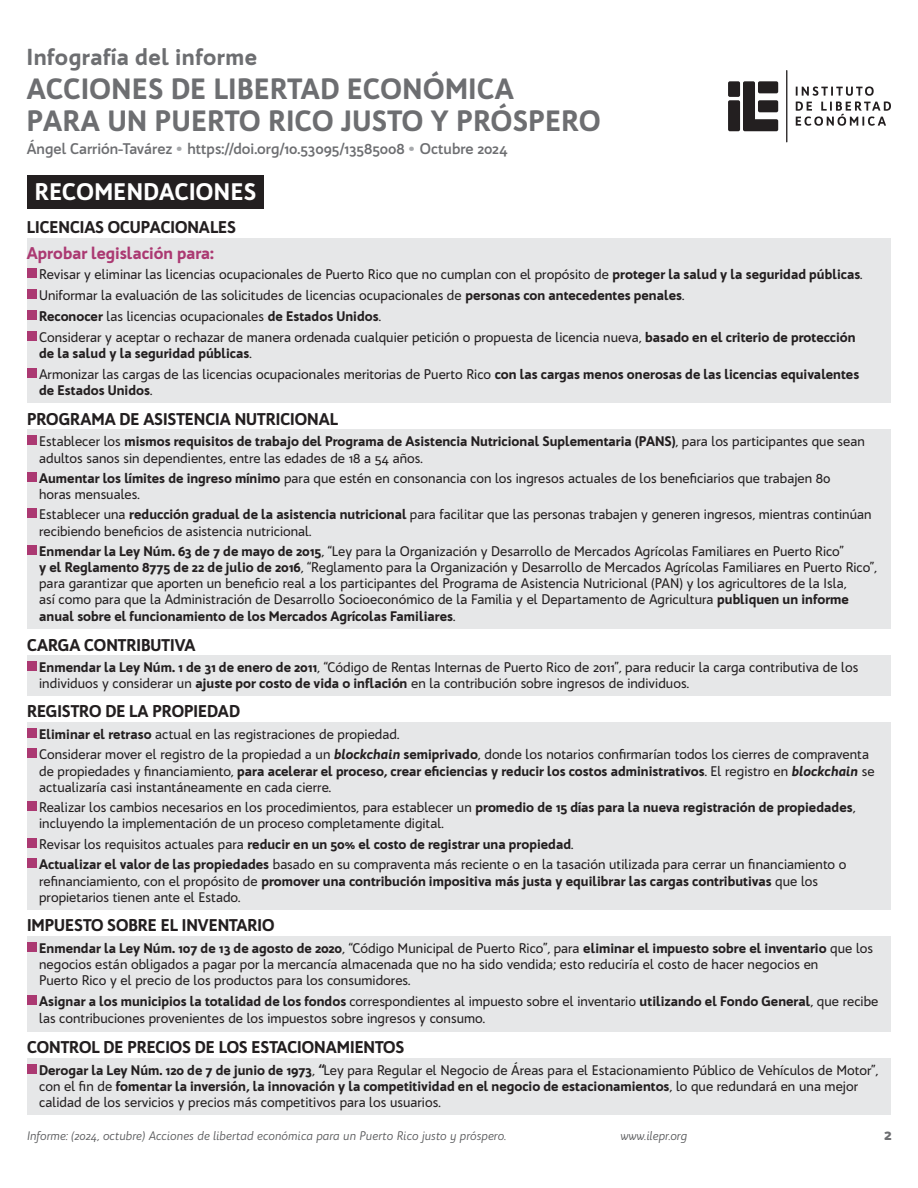
<style>
.page{position:relative;width:918px;height:1188px;background:#fff}
.page>*{position:absolute;margin:0;border:0;box-sizing:border-box;transform-origin:0 0}
.t1{font:900 28.5px/31.2px "Bw Quinta Pro";letter-spacing:.02em;color:#6d6e71}
.t2{font:900 23.25px "Bw Quinta Pro";letter-spacing:.02em;color:#fff}
.t3{font:900 22.5px "Bw Quinta Pro";letter-spacing:.02em;color:#6d6e71}
.t4{font:900 16.5px "Bw Quinta Pro";color:#231f20}
.t5{font:900 16.5px "Bw Quinta Pro";color:#ab3972}
.t6{font:900 16.5px "Bw Quinta Pro";color:#6d6e71}
.t7{font:700 15px "Bw Quinta Pro";color:#6d6e71}
.t8{font:500 13.5px/16.2px "Bw Quinta Pro";color:#231f20}
.t9{font:900 13.5px/20.9px "Bw Quinta Pro";color:#231f20}
.t10{font:italic 12px "Bw Quinta Pro";color:#58595b}
.s1{font-size:21px;color:#a7a9ac}
.s2{font-weight:900}
.s3{font-weight:500}
.s4{font-weight:900;font-style:italic}
</style>
<div class="page">
<div style="left:27px;top:175px;width:237px;height:34px;background:#231f20"></div>
<div style="left:27px;top:238px;width:864px;height:165px;background:#e6e7e8"></div>
<div style="left:27px;top:269px;width:9px;height:9px;background:#ab3972"></div>
<div style="left:27px;top:289px;width:9px;height:9px;background:#ab3972"></div>
<div style="left:27px;top:310px;width:9px;height:9px;background:#ab3972"></div>
<div style="left:27px;top:331px;width:9px;height:9px;background:#ab3972"></div>
<div style="left:27px;top:368px;width:9px;height:9px;background:#ab3972"></div>
<div style="left:27px;top:429px;width:864px;height:200px;background:#e6e7e8"></div>
<div style="left:27px;top:436px;width:9px;height:9px;background:#ab3972"></div>
<div style="left:27px;top:472px;width:9px;height:9px;background:#ab3972"></div>
<div style="left:27px;top:509px;width:9px;height:9px;background:#ab3972"></div>
<div style="left:27px;top:545px;width:9px;height:9px;background:#ab3972"></div>
<div style="left:27px;top:655px;width:864px;height:40px;background:#e6e7e8"></div>
<div style="left:27px;top:662px;width:9px;height:9px;background:#ab3972"></div>
<div style="left:27px;top:936px;width:864px;height:95px;background:#e6e7e8"></div>
<div style="left:27px;top:942px;width:9px;height:9px;background:#ab3972"></div>
<div style="left:27px;top:996px;width:9px;height:9px;background:#ab3972"></div>
<div style="left:27px;top:1058px;width:864px;height:57px;background:#e6e7e8"></div>
<div style="left:27px;top:1064px;width:9px;height:9px;background:#ab3972"></div>
<div style="left:27px;top:722px;width:864px;height:187px;background:#e6e7e8"></div>
<div style="left:27px;top:728px;width:9px;height:9px;background:#ab3972"></div>
<div style="left:27px;top:749px;width:9px;height:9px;background:#ab3972"></div>
<div style="left:27px;top:802px;width:9px;height:9px;background:#ab3972"></div>
<div style="left:27px;top:838px;width:9px;height:9px;background:#ab3972"></div>
<div style="left:27px;top:859px;width:9px;height:9px;background:#ab3972"></div>
<svg style="left:796px;top:86px;width:95px;height:40px"></svg>
<div style="left:728px;top:81px;width:12px;height:16px;background:#231f20;border-radius:2px"></div>
<div style="left:728px;top:100px;width:12px;height:31px;background:#231f20;border-radius:2px"></div>
<svg style="left:743px;top:81px;width:35px;height:50px"></svg>
<div style="left:758px;top:81px;width:20px;height:12px;background:#231f20;border-radius:2px"></div>
<div style="left:758px;top:100px;width:20px;height:12px;background:#231f20;border-radius:2px"></div>
<hr style="left:786px;top:70px;width:1px;height:72px;background:#231f20">
<h3 class="t3" style="left:27px;top:43px;width:232px">Infografía del informe</h3>
<h1 class="t1" style="left:27px;top:74px;width:575px">ACCIONES DE LIBERTAD ECONÓMICA<br>PARA UN PUERTO RICO JUSTO Y PRÓSPERO</h1>
<p class="t7" style="left:27px;top:139px;width:482px">Ángel Carrión-Tavárez <span class="s1">•</span> https://doi.org/10.53095/13585008 <span class="s1">•</span> Octubre 2024</p>
<h2 class="t2" style="left:35px;top:177px;width:223px">RECOMENDACIONES</h2>
<p class="t4" style="left:27px;top:217px;width:210px">LICENCIAS OCUPACIONALES</p>
<p class="t5" style="left:27px;top:242px;width:189px">Aprobar legislación para:</p>
<p class="t8" style="left:39px;top:264px;width:825px;line-height:20.9px">Revisar y eliminar las licencias ocupacionales de Puerto Rico que no cumplan con el propósito de <span class="s2">proteger la salud y la seguridad públicas</span>.<br>Uniformar la evaluación de las solicitudes de licencias ocupacionales de <span class="s2">personas con antecedentes penales</span>.<br><span class="s2">Reconocer</span> las licencias ocupacionales <span class="s2">de Estados Unidos</span>.<br>Considerar y aceptar o rechazar de manera ordenada cualquier petición o propuesta de licencia nueva, <span class="s2">basado en el criterio de protección</span></p>
<p class="t9" style="left:39px;top:343px;width:822px">de la salud y la seguridad públicas<span class="s3">.<br>Armonizar las cargas de las licencias ocupacionales meritorias de Puerto Rico</span> con las cargas menos onerosas de las licencias equivalentes</p>
<p class="t9" style="left:39px;top:380px;width:115px">de Estados Unidos<span class="s3">.</span></p>
<p class="t4" style="left:27px;top:408px;width:312px">PROGRAMA DE ASISTENCIA NUTRICIONAL</p>
<p class="t8" style="left:39px;top:433px;width:827px">Establecer los <span class="s2">mismos requisitos de trabajo del Programa de Asistencia Nutricional Suplementaria (PANS)</span>, para los participantes que sean adultos sanos sin dependientes, entre las edades de 18 a 54 años.</p>
<p class="t8" style="left:39px;top:470px;width:793px"><span class="s2">Aumentar los límites de ingreso mínimo</span> para que estén en consonancia con los ingresos actuales de los beneficiarios que trabajen 80 horas mensuales.</p>
<p class="t8" style="left:39px;top:506px;width:834px">Establecer una <span class="s2">reducción gradual de la asistencia nutricional</span> para facilitar que las personas trabajen y generen ingresos, mientras continúan recibiendo beneficios de asistencia nutricional.</p>
<p class="t8" style="left:39px;top:543px;width:839px"><span class="s2">Enmendar la Ley Núm. 63 de 7 de mayo de 2015</span>, “Ley para la Organización y Desarrollo de Mercados Agrícolas Familiares en Puerto Rico”<br><span class="s2">y el Reglamento 8775 de 22 de julio de 2016</span>, “Reglamento para la Organización y Desarrollo de Mercados Agrícolas Familiares en Puerto Rico”, para garantizar que aporten un beneficio real a los participantes del Programa de Asistencia Nutricional (PAN) y los agricultores de la Isla,<br>así como para que la Administración de Desarrollo Socioeconómico de la Familia y el Departamento de Agricultura <span class="s2">publiquen un informe anual sobre el funcionamiento de los Mercados Agrícolas Familiares</span>.</p>
<p class="t4" style="left:27px;top:634px;width:170px">CARGA CONTRIBUTIVA</p>
<p class="t8" style="left:39px;top:659px;width:821px"><span class="s2">Enmendar la Ley Núm. 1 de 31 de enero de 2011</span>, “Código de Rentas Internas de Puerto Rico de 2011”, para reducir la carga contributiva de los individuos y considerar un <span class="s2">ajuste por costo de vida o inflación</span> en la contribución sobre ingresos de individuos.</p>
<p class="t4" style="left:27px;top:701px;width:215px">REGISTRO DE LA PROPIEDAD</p>
<p class="t8" style="left:39px;top:724px;width:831px;line-height:20.5px"><span class="s2">Eliminar el retraso</span> actual en las registraciones de propiedad.<br>Considerar mover el registro de la propiedad a un <span class="s4">blockchain</span> <span class="s2">semiprivado</span>, donde los notarios confirmarían todos los cierres de compraventa</p>
<p class="t8" style="left:39px;top:763px;width:837px">de propiedades y financiamiento, <span class="s2">para acelerar el proceso, crear eficiencias y reducir los costos administrativos</span>. El registro en <span class="s4">blockchain</span> se actualizaría casi instantáneamente en cada cierre.</p>
<p class="t8" style="left:39px;top:799px;width:818px">Realizar los cambios necesarios en los procedimientos, para establecer un <span class="s2">promedio de 15 días para la nueva registración de propiedades</span>, incluyendo la implementación de un proceso completamente digital.</p>
<p class="t8" style="left:39px;top:834px;width:809px;line-height:20.4px">Revisar los requisitos actuales para <span class="s2">reducir en un 50% el costo de registrar una propiedad</span>.<br><span class="s2">Actualizar el valor de las propiedades</span> basado en su compraventa más reciente o en la tasación utilizada para cerrar un financiamiento o</p>
<p class="t9" style="left:39px;top:873px;width:781px;line-height:16.2px"><span class="s3">refinanciamiento, con el propósito de</span> promover una contribución impositiva más justa y equilibrar las cargas contributivas <span class="s3">que los propietarios tienen ante el Estado.</span></p>
<p class="t4" style="left:27px;top:915px;width:249px">IMPUESTO SOBRE EL INVENTARIO</p>
<p class="t8" style="left:39px;top:940px;width:836px"><span class="s2">Enmendar la Ley Núm. 107 de 13 de agosto de 2020</span>, “Código Municipal de Puerto Rico”, para <span class="s2">eliminar el impuesto sobre el inventario</span> que los negocios están obligados a pagar por la mercancía almacenada que no ha sido vendida; esto reduciría el costo de hacer negocios en<br>Puerto Rico y el precio de los productos para los consumidores.</p>
<p class="t8" style="left:39px;top:993px;width:841px"><span class="s2">Asignar a los municipios la totalidad de los fondos</span> correspondientes al impuesto sobre el inventario <span class="s2">utilizando el Fondo General</span>, que recibe las contribuciones provenientes de los impuestos sobre ingresos y consumo.</p>
<p class="t4" style="left:27px;top:1036px;width:379px">CONTROL DE PRECIOS DE LOS ESTACIONAMIENTOS</p>
<p class="t8" style="left:39px;top:1062px;width:841px"><span class="s2">Derogar la Ley Núm. 120 de 7 de junio de 1973</span>, <span class="s4">“</span>Ley para Regular el Negocio de Áreas para el Estacionamiento Público de Vehículos de Motor”, con el fin de <span class="s2">fomentar la inversión, la innovación y la competitividad en el negocio de estacionamientos</span>, lo que redundará en una mejor calidad de los servicios y precios más competitivos para los usuarios.</p>
<p class="t10" style="left:27px;top:1128px;width:481px">Informe: (2024, octubre) Acciones de libertad económica para un Puerto Rico justo y próspero.</p>
<p class="t10" style="left:620px;top:1128px;width:68px">www.ilepr.org</p>
<p class="t6" style="left:884px;top:1123px;width:9px">2</p>
</div>
